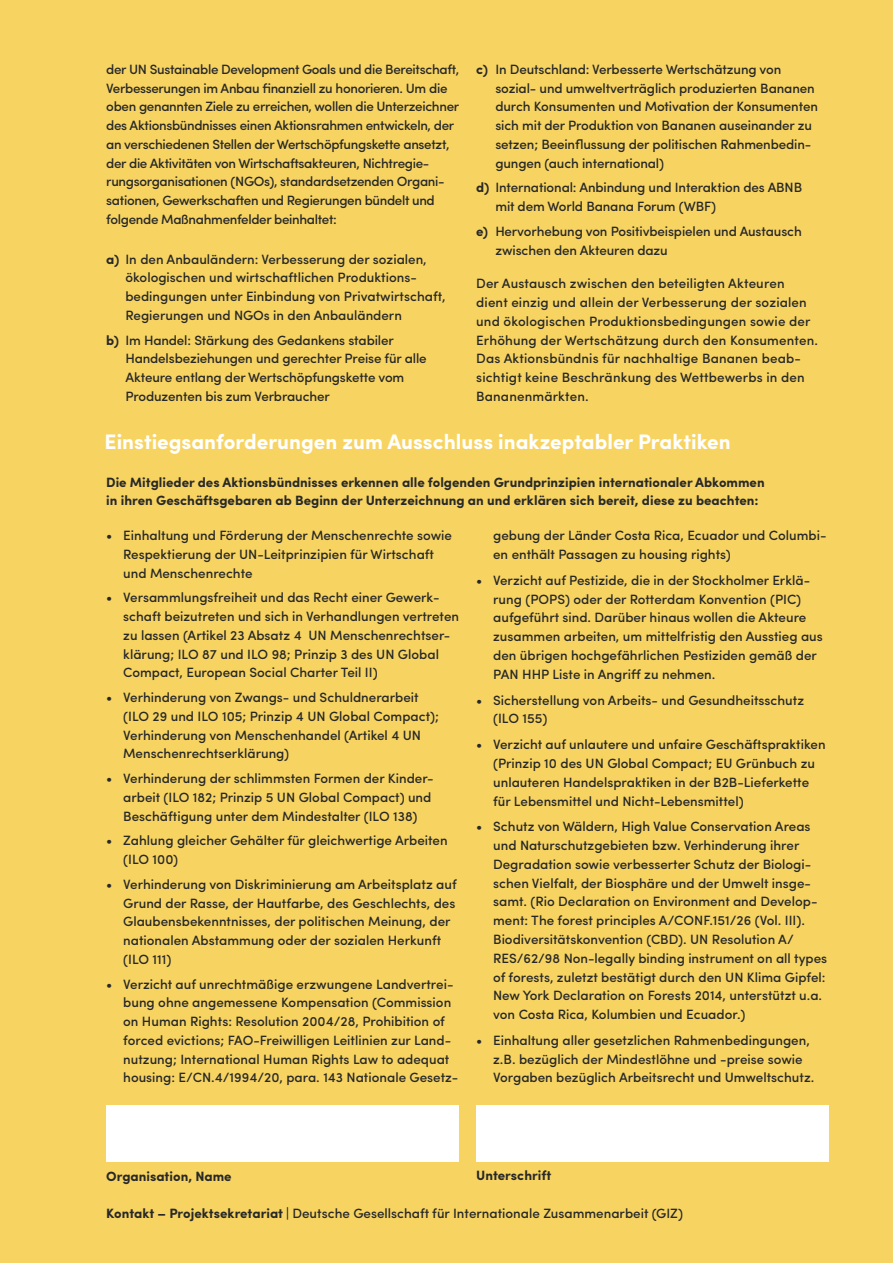
<style>
.page{position:relative;width:893px;height:1263px;background:#f7d462}
.page>*{position:absolute;margin:0;border:0;box-sizing:border-box;transform-origin:0 0}
.t1{font:700 21px "Sofia Pro";color:#fff}
.t2{font:500 13.5px/18.8px "Sofia Pro";color:#282827}
.t3{font:500 13.5px/18.8px "Sofia Pro";letter-spacing:-.025em;color:#282827}
.t4{font:700 13.5px/18.8px "Sofia Pro";color:#282827}
.s1{font-weight:700}
</style>
<div class="page">
<div style="left:106px;top:1105px;width:353px;height:57px;background:#fff"></div>
<div style="left:476px;top:1105px;width:353px;height:57px;background:#fff"></div>
<p class="t3" style="left:106px;top:59px;width:354px">der UN Sustainable Development Goals und die Bereitschaft, Verbesserungen im Anbau finanziell zu honorieren. Um die oben genannten Ziele zu erreichen, wollen die Unterzeichner des Aktionsbündnisses einen Aktionsrahmen entwickeln, der an verschiedenen Stellen der Wertschöpfungskette ansetzt, der die Aktivitäten von Wirtschaftsakteuren, Nichtregie&shy;rungsorganisationen (NGOs), standardsetzenden Organi&shy;sationen, Gewerkschaften und Regierungen bündelt und folgende Maßnahmenfelder beinhaltet:</p>
<p class="t2" style="left:125px;top:249px;width:322px;text-indent:-19px"><span class="s1">a)</span> In den Anbauländern: Verbesserung der sozialen, ökologischen und wirtschaftlichen Produktions&shy;bedingungen unter Einbindung von Privatwirtschaft, Regierungen und NGOs in den Anbauländern</p>
<p class="t2" style="left:125px;top:330px;width:303px;text-indent:-19px"><span class="s1">b)</span> Im Handel: Stärkung des Gedankens stabiler Handelsbeziehungen und gerechter Preise für alle Akteure entlang der Wertschöpfungskette vom Produzenten bis zum Verbraucher</p>
<p class="t2" style="left:495px;top:59px;width:324px;text-indent:-19px"><span class="s1">c)</span> In Deutschland: Verbesserte Wertschätzung von sozial- und umweltverträglich produzierten Bananen durch Konsumenten und Motivation der Konsumenten sich mit der Produktion von Bananen auseinander zu setzen; Beeinflussung der politischen Rahmenbedin&shy;gungen (auch international)</p>
<p class="t2" style="left:495px;top:177px;width:308px;text-indent:-19px"><span class="s1">d)</span> International: Anbindung und Interaktion des ABNB mit dem World Banana Forum (WBF)</p>
<p class="t2" style="left:495px;top:221px;width:308px;text-indent:-19px"><span class="s1">e)</span> Hervorhebung von Positivbeispielen und Austausch zwischen den Akteuren dazu</p>
<p class="t2" style="left:476px;top:273px;width:343px">Der Austausch zwischen den beteiligten Akteuren dient einzig und allein der Verbesserung der sozialen und ökologischen Produktionsbedingungen sowie der Erhöhung der Wertschätzung durch den Konsumenten.<br>Das Aktionsbündnis für nachhaltige Bananen beab&shy;sichtigt keine Beschränkung des Wettbewerbs in den Bananenmärkten.</p>
<h1 class="t1" style="left:105px;top:426px;width:627px">Einstiegsanforderungen zum Ausschluss inakzeptabler Praktiken</h1>
<p class="t4" style="left:106px;top:472px;width:660px">Die Mitglieder des Aktionsbündnisses erkennen alle folgenden Grundprinzipien internationaler Abkommen in ihren Geschäftsgebaren ab Beginn der Unterzeichnung an und erklären sich bereit, diese zu beachten:</p>
<p class="t2" style="left:123px;top:525px;width:330px;text-indent:-17px">• Einhaltung und Förderung der Menschenrechte sowie<br>Respektierung der UN-Leitprinzipien für Wirtschaft und Menschenrechte</p>
<p class="t2" style="left:123px;top:587px;width:337px;text-indent:-17px">• Versammlungsfreiheit und das Recht einer Gewerk&shy;schaft beizutreten und sich in Verhandlungen vertreten zu lassen (Artikel 23 Absatz 4 UN Menschenrechtser&shy;klärung; ILO 87 und ILO 98; Prinzip 3 des UN Global Compact, European Social Charter Teil II)</p>
<p class="t2" style="left:123px;top:687px;width:317px;text-indent:-17px">• Verhinderung von Zwangs- und Schuldnerarbeit (ILO 29 und ILO 105; Prinzip 4 UN Global Compact); Verhinderung von Menschenhandel (Artikel 4 UN Menschenrechtserklärung)</p>
<p class="t2" style="left:123px;top:768px;width:312px;text-indent:-17px">• Verhinderung der schlimmsten Formen der Kinder&shy;arbeit (ILO 182; Prinzip 5 UN Global Compact) und<br>Beschäftigung unter dem Mindestalter (ILO 138)</p>
<p class="t2" style="left:123px;top:830px;width:326px;text-indent:-17px">• Zahlung gleicher Gehälter für gleichwertige Arbeiten (ILO 100)</p>
<p class="t2" style="left:123px;top:874px;width:335px;text-indent:-17px">• Verhinderung von Diskriminierung am Arbeitsplatz auf Grund der Rasse, der Hautfarbe, des Geschlechts, des Glaubensbekenntnisses, der politischen Meinung, der nationalen Abstammung oder der sozialen Herkunft (ILO 111)</p>
<p class="t2" style="left:123px;top:974px;width:337px;text-indent:-17px">• Verzicht auf unrechtmäßige erzwungene Landvertrei&shy;bung ohne angemessene Kompensation (Commission on Human Rights: Resolution 2004/28, Prohibition of forced evictions; FAO-Freiwilligen Leitlinien zur Land&shy;nutzung; International Human Rights Law to adequat housing: E/CN.4/1994/20, para. 143 Nationale Gesetz-</p>
<p class="t2" style="left:493px;top:525px;width:335px">gebung der Länder Costa Rica, Ecuador und Columbi&shy;en enthält Passagen zu housing rights)</p>
<p class="t2" style="left:493px;top:570px;width:331px;text-indent:-17px">• Verzicht auf Pestizide, die in der Stockholmer Erklä&shy;rung (POPS) oder der Rotterdam Konvention (PIC) aufgeführt sind. Darüber hinaus wollen die Akteure zusammen arbeiten, um mittelfristig den Ausstieg aus den übrigen hochgefährlichen Pestiziden gemäß der PAN HHP Liste in Angriff zu nehmen.</p>
<p class="t2" style="left:493px;top:689px;width:312px;text-indent:-17px">• Sicherstellung von Arbeits- und Gesundheitsschutz (ILO 155)</p>
<p class="t2" style="left:493px;top:734px;width:334px;text-indent:-17px">• Verzicht auf unlautere und unfaire Geschäftspraktiken (Prinzip 10 des UN Global Compact; EU Grünbuch zu unlauteren Handelspraktiken in der B2B-Lieferkette für Lebensmittel und Nicht-Lebensmittel)</p>
<p class="t2" style="left:493px;top:816px;width:336px;text-indent:-17px">• Schutz von Wäldern, High Value Conservation Areas und Naturschutzgebieten bzw. Verhinderung ihrer Degradation sowie verbesserter Schutz der Biologi&shy;schen Vielfalt, der Biosphäre und der Umwelt insge&shy;samt. (Rio Declaration on Environment and Develop&shy;ment: The forest principles A/CONF.151/26 (Vol. III).<br>Biodiversitätskonvention (CBD). UN Resolution A/ RES/62/98 Non-legally binding instrument on all types of forests, zuletzt bestätigt durch den UN Klima Gipfel:<br>New York Declaration on Forests 2014, unterstützt u.a. von Costa Rica, Kolumbien und Ecuador.)</p>
<p class="t2" style="left:493px;top:1030px;width:323px;text-indent:-17px">• Einhaltung aller gesetzlichen Rahmenbedingungen, z.B. bezüglich der Mindestlöhne und -preise sowie<br>Vorgaben bezüglich Arbeitsrecht und Umweltschutz.</p>
<p class="t4" style="left:106px;top:1165px;width:127px">Organisation, Name</p>
<p class="t4" style="left:476px;top:1165px;width:77px">Unterschrift</p>
<p class="t2" style="left:106px;top:1203px;width:578px"><span class="s1">Kontakt – Projektsekretariat |</span> Deutsche Gesellschaft für Internationale Zusammenarbeit (GIZ)</p>
</div>
